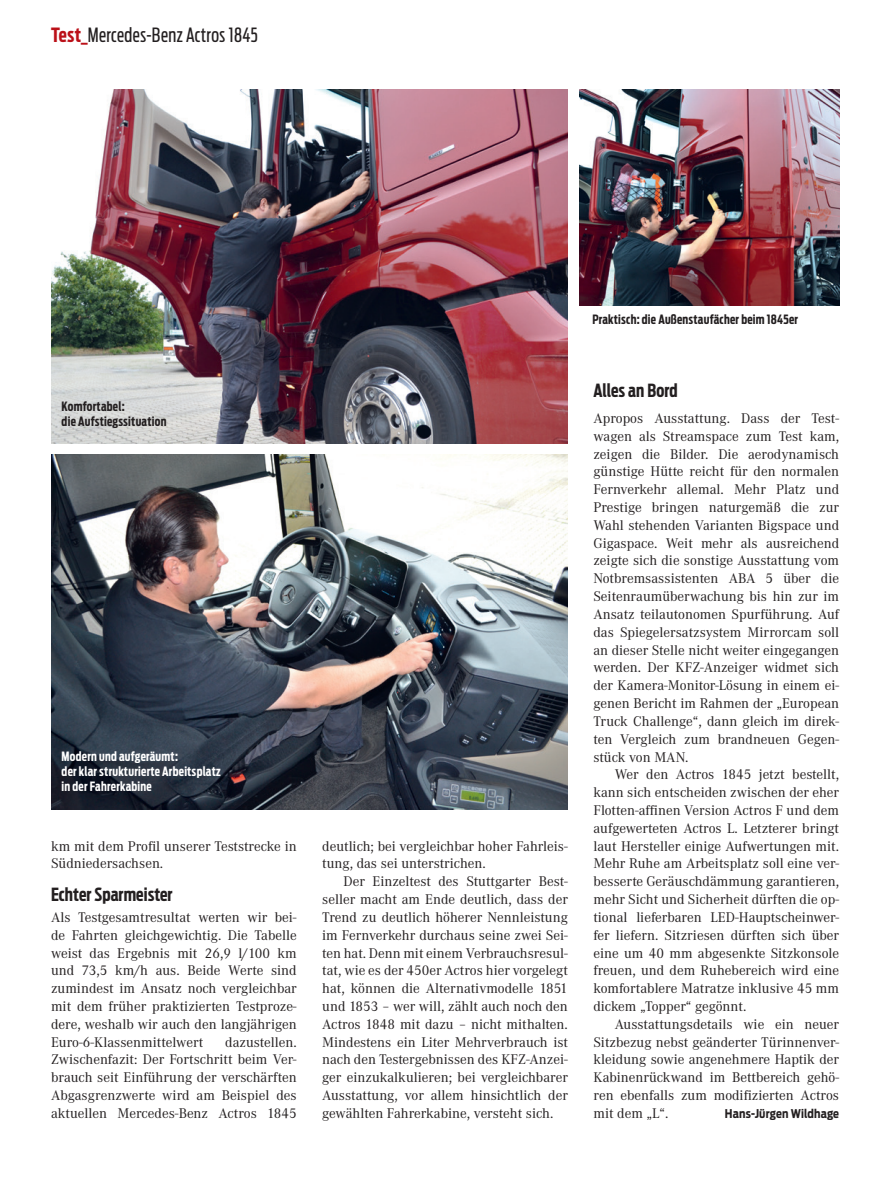
<style>
.page{position:relative;width:893px;height:1191px;background:#fff}
.page>*{position:absolute;margin:0;border:0;box-sizing:border-box;transform-origin:0 0}
.t1{font:19.5px "Antenna Extra Cond";letter-spacing:.02em;color:#231f20}
.t2{font:700 18px "Antenna Extra Cond";letter-spacing:.005em;color:#231f20}
.t3{font:14.55px/17.9px "Corporate A";color:#231f20;text-align:justify}
.t4{font:700 12.75px/15px "Antenna Extra Cond";letter-spacing:.02em;color:#231f20}
.t5{font:700 12.75px/15px "Antenna Extra Cond";letter-spacing:.02em;color:#fff}
.t6{font:700 12px "Antenna Condensed";letter-spacing:.015em;color:#231f20;scale:.95 1}
.s1{font-weight:700;color:#bb1018}
</style>
<div class="page">
<img style="left:51px;top:455px;width:517px;height:354px">
<img style="left:51px;top:89px;width:517px;height:354px">
<img style="left:580px;top:89px;width:259px;height:216px">
<h1 class="t1" style="left:51px;top:23px;width:208px"><span class="s1">Test_</span>Mercedes-Benz Actros 1845</h1>
<p class="t4" style="left:62px;top:399px;width:106px">Komfortabel:<br>die Aufstiegssituation</p>
<p class="t5" style="left:62px;top:748px;width:161px">Modern und aufgeräumt:<br>der klar strukturierte Arbeitsplatz in der Fahrerkabine</p>
<p class="t3" style="left:51px;top:837px;width:247px">km mit dem Profil unserer Teststrecke in<br>Südniedersachsen.</p>
<p class="t2" style="left:51px;top:883px;width:123px">Echter Sparmeister</p>
<p class="t3" style="left:51px;top:908px;width:247px">Als Testgesamtresultat werten wir bei&shy;de Fahrten gleichgewichtig. Die Tabelle weist das Ergebnis mit 26,9 l/100 km und 73,5 km/h aus. Beide Werte sind zumindest im Ansatz noch vergleichbar mit dem früher praktizierten Testproze&shy;dere, weshalb wir auch den langjährigen Euro-6-Klassenmittelwert</p>
<p class="t3" style="left:51px;top:1033px;width:247px;text-indent:174px">dazustellen.<br>Zwischenfazit: Der Fortschritt beim Ver&shy;brauch seit Einführung der verschärften Abgasgrenzwerte wird am Beispiel des aktuellen Mercedes-Benz Actros 1845</p>
<p class="t3" style="left:322px;top:837px;width:247px">deutlich; bei vergleichbar hoher Fahrleis&shy;tung, das sei unterstrichen.</p>
<p class="t3" style="left:322px;top:873px;width:247px;text-indent:21px">Der Einzeltest des Stuttgarter Best&shy;seller macht am Ende deutlich, dass der Trend zu deutlich höherer Nennleistung im Fernverkehr durchaus seine zwei Sei&shy;ten hat. Denn mit einem Verbrauchsresul&shy;tat, wie es der 450er Actros hier vorgelegt hat, können die Alternativmodelle 1851 und 1853 – wer will, zählt auch noch den Actros 1848 mit dazu – nicht mithalten.<br>Mindestens ein Liter Mehrverbrauch ist nach den Testergebnissen des KFZ-Anzei&shy;ger einzukalkulieren; bei vergleichbarer Ausstattung, vor allem hinsichtlich der gewählten Fahrerkabine, versteht sich.</p>
<p class="t4" style="left:592px;top:312px;width:207px">Praktisch: die Außenstaufächer beim 1845er</p>
<p class="t2" style="left:593px;top:379px;width:86px">Alles an Bord</p>
<p class="t3" style="left:593px;top:409px;width:247px">Apropos Ausstattung. Dass der Test&shy;wagen als Streamspace zum Test kam, zeigen die Bilder. Die aerodynamisch günstige Hütte reicht für den normalen Fernverkehr allemal. Mehr Platz und Prestige bringen naturgemäß die zur Wahl stehenden Varianten Bigspace und Gigaspace. Weit mehr als ausreichend zeigte sich die sonstige Ausstattung vom Notbremsassistenten ABA 5 über die Seitenraumüberwachung bis hin zur im Ansatz teilautonomen Spurführung. Auf das Spiegelersatzsystem Mirrorcam soll an dieser Stelle nicht weiter eingegangen werden. Der KFZ-Anzeiger widmet sich der Kamera-Monitor-Lösung in einem ei&shy;genen Bericht im Rahmen der „European Truck Challenge“, dann gleich im direk&shy;ten Vergleich zum brandneuen Gegen&shy;stück von MAN.</p>
<p class="t3" style="left:593px;top:766px;width:247px;text-indent:21px">Wer den Actros 1845 jetzt bestellt, kann sich entscheiden zwischen der eher Flotten-affinen Version Actros F und dem aufgewerteten Actros L. Letzterer bringt laut Hersteller einige Aufwertungen mit.<br>Mehr Ruhe am Arbeitsplatz soll eine ver&shy;besserte Geräuschdämmung garantieren, mehr Sicht und Sicherheit dürften die op&shy;tional lieferbaren LED-Hauptscheinwer&shy;fer liefern. Sitzriesen dürften sich über eine um 40 mm abgesenkte Sitzkonsole freuen, und dem Ruhebereich wird eine komfortablere Matratze inklusive 45 mm dickem „Topper“ gegönnt.</p>
<p class="t3" style="left:593px;top:1015px;width:247px;text-indent:21px">Ausstattungsdetails wie ein neuer Sitzbezug nebst geänderter Türinnenver&shy;kleidung sowie angenehmere Haptik der Kabinenrückwand im Bettbereich gehö&shy;ren ebenfalls zum modifizierten Actros mit dem „L“.</p>
<p class="t6" style="left:725px;top:1105px;width:122px">Hans-Jürgen Wildhage</p>
</div>
